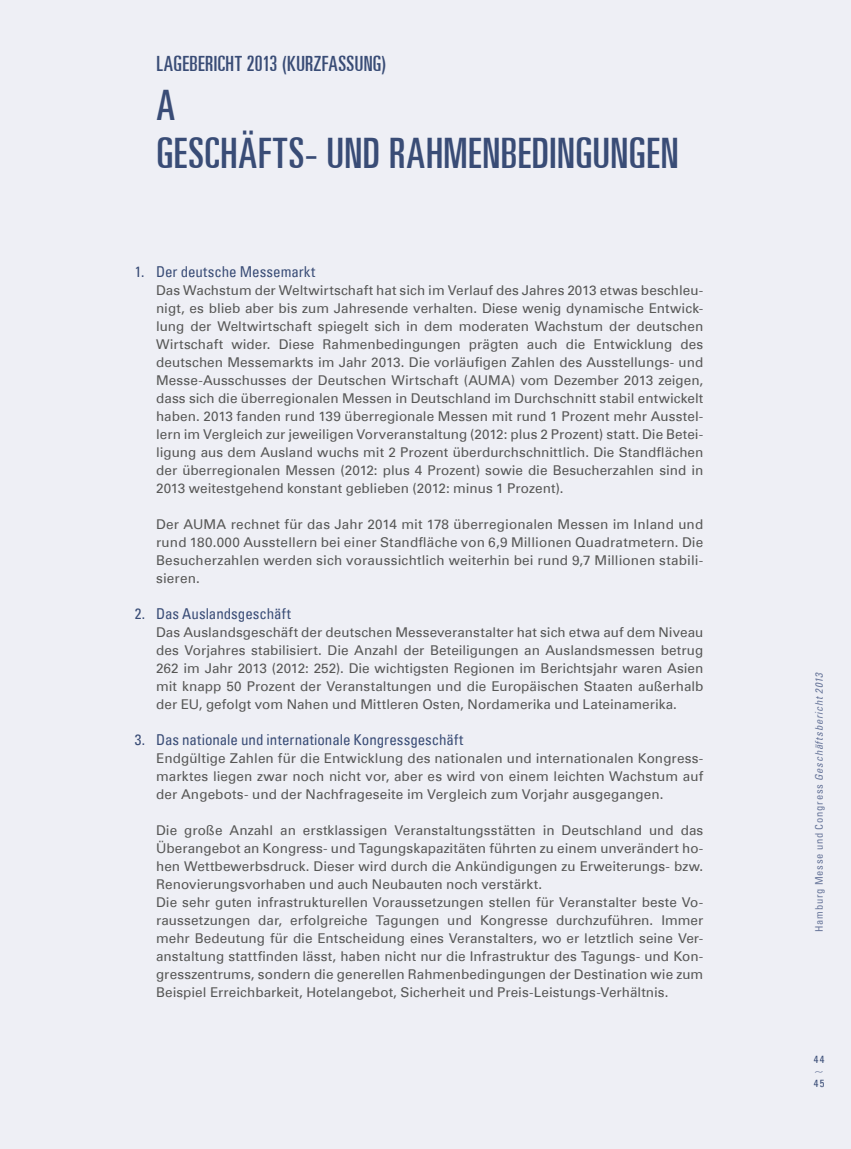
<style>
.page{position:relative;width:851px;height:1149px;background:#fff}
.page>*{position:absolute;margin:0;border:0;box-sizing:border-box;transform-origin:0 0}
.t1{font:ultra-condensed 42px/48.4px "Univers Com 59";letter-spacing:.015em;color:#394c76}
.t2{font:ultra-condensed 21px "Univers Com 59";letter-spacing:.02em;color:#394c76}
.t3{font:condensed 15px "Univers Com 57";color:#394c76}
.t4{font:13.5px/18px "Univers Com 55 Roman";letter-spacing:.005em;color:#565655;text-align:justify}
.t5{font:300 12px "Univers Com 45";color:#68769a;scale:1.3 1}
.t6{font:condensed 10.5px "Univers Com 57";letter-spacing:.075em;color:#68769a}
.t7{font:condensed 10.5px "Univers Com 57";color:#394c76}
.s1{font-family:"Univers Com 57 Condensed Obl";font-stretch:normal}
</style>
<div class="page">
<div style="left:0;top:0;width:850px;height:1148px;background:#eeeff5"></div>
<h2 class="t2" style="left:156px;top:52px;width:231px">LAGEBERICHT 2013 (KURZFASSUNG)</h2>
<h1 class="t1" style="left:156px;top:80px;width:523px">A<br>GESCHÄFTS- UND RAHMENBEDINGUNGEN</h1>
<p class="t3" style="left:135px;top:262px;width:182px">1. Der deutsche Messemarkt</p>
<p class="t4" style="left:156px;top:281px;width:548px">Das Wachstum der Weltwirtschaft hat sich im Verlauf des Jahres 2013 etwas beschleu&shy;nigt, es blieb aber bis zum Jahresende verhalten. Diese wenig dynamische Entwick&shy;lung der Weltwirtschaft spiegelt sich in dem moderaten Wachstum der deutschen Wirtschaft wider. Diese Rahmenbedingungen prägten auch die Entwicklung des deutschen Messemarkts im Jahr 2013. Die vorläufigen Zahlen des Ausstellungs- und Messe-Ausschusses der Deutschen Wirtschaft (AUMA) vom Dezember 2013 zeigen, dass sich die überregionalen Messen in Deutschland im Durchschnitt stabil entwickelt haben. 2013 fanden rund 139 überregionale Messen mit rund 1 Prozent mehr Ausstel&shy;lern im Vergleich zur jeweiligen Vorveranstaltung (2012: plus 2 Prozent) statt. Die Betei&shy;ligung aus dem Ausland wuchs mit 2 Prozent überdurchschnittlich. Die Standflächen der überregionalen Messen (2012: plus 4 Prozent) sowie die Besucherzahlen sind in 2013 weitestgehend konstant geblieben (2012: minus 1 Prozent).</p>
<p class="t4" style="left:156px;top:515px;width:548px">Der AUMA rechnet für das Jahr 2014 mit 178 überregionalen Messen im Inland und rund 180.000 Ausstellern bei einer Standfläche von 6,9 Millionen Quadratmetern. Die Besucherzahlen werden sich voraussichtlich weiterhin bei rund 9,7 Millionen stabili&shy;sieren.</p>
<p class="t3" style="left:135px;top:604px;width:157px">2. Das Auslandsgeschäft</p>
<p class="t4" style="left:156px;top:623px;width:548px">Das Auslandsgeschäft der deutschen Messeveranstalter hat sich etwa auf dem Niveau des Vorjahres stabilisiert. Die Anzahl der Beteiligungen an Auslandsmessen betrug 262 im Jahr 2013 (2012: 252). Die wichtigsten Regionen im Berichtsjahr waren Asien mit knapp 50 Prozent der Veranstaltungen und die Europäischen Staaten außerhalb der EU, gefolgt vom Nahen und Mittleren Osten, Nordamerika und Lateinamerika.</p>
<p class="t3" style="left:135px;top:730px;width:330px">3. Das nationale und internationale Kongressgeschäft</p>
<p class="t4" style="left:156px;top:749px;width:548px">Endgültige Zahlen für die Entwicklung des nationalen und internationalen Kongress&shy;marktes liegen zwar noch nicht vor, aber es wird von einem leichten Wachstum auf der Angebots- und der Nachfrageseite im Vergleich zum Vorjahr ausgegangen.</p>
<p class="t4" style="left:156px;top:821px;width:548px;text-align:left">Die große Anzahl an erstklassigen Veranstaltungsstätten in Deutschland und das Überangebot an Kongress- und Tagungskapazitäten führten zu einem unverändert ho&shy;hen Wettbewerbsdruck. Dieser wird durch die Ankündigungen zu Erweiterungs- bzw.<br>Renovierungsvorhaben und auch Neubauten noch verstärkt.<br>Die sehr guten infrastrukturellen Voraussetzungen stellen für Veranstalter beste Vo&shy;raussetzungen dar, erfolgreiche Tagungen und Kongresse durchzuführen. Immer mehr Bedeutung für die Entscheidung eines Veranstalters, wo er letztlich seine Ver&shy;anstaltung stattfinden lässt, haben nicht nur die Infrastruktur des Tagungs- und Kon&shy;gresszentrums, sondern die generellen Rahmenbedingungen der Destination wie zum Beispiel Erreichbarkeit, Hotelangebot, Sicherheit und Preis-Leistungs-Verhältnis.</p>
<p class="t6" style="left:812px;top:931px;width:261px;rotate:-90deg">Hamburg Messe und Congress <span class="s1">Geschäftsbericht 2013</span></p>
<p class="t7" style="left:813px;top:1052px;width:12px">44</p>
<p class="t5" style="left:813px;top:1062px;width:9px">~</p>
<p class="t7" style="left:813px;top:1076px;width:12px">45</p>
</div>
